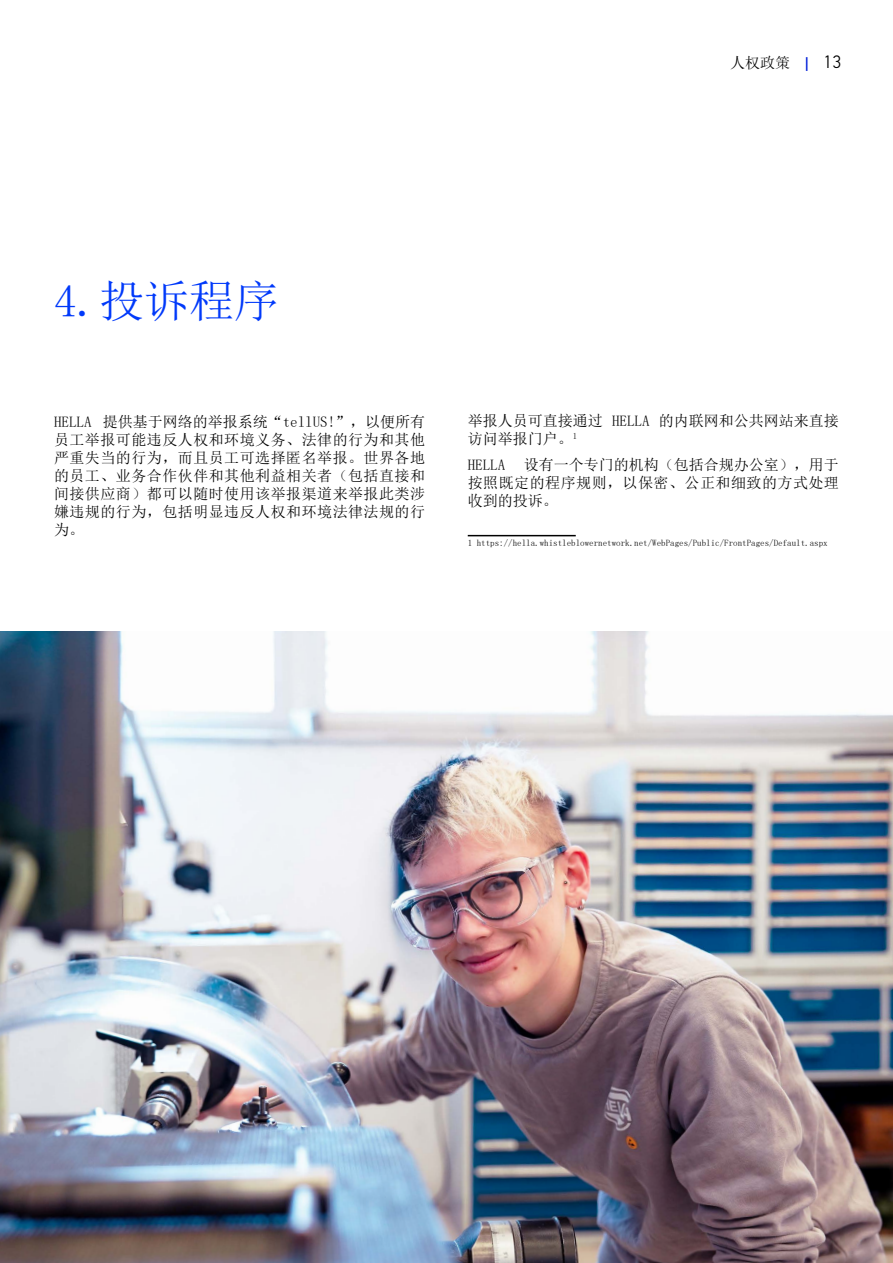
<style>
.page{position:relative;width:893px;height:1263px;background:#fff}
.page>*{position:absolute;margin:0;border:0;box-sizing:border-box;transform-origin:0 0}
.t1{font:45px "Sim Sun";color:#0039fa}
.t2{font:15px/18px "Sim Sun";letter-spacing:.03em;color:#000;text-align:justify}
.t3{font:15px/18px "Sim Sun";color:#000}
.t4{font:9px "Sim Sun";color:#000}
.s1{font-family:"Hella DIN Universal";font-weight:500;color:#001fd8}
.s2{font-family:"Hella DIN Universal";font-weight:300;font-size:18px}
</style>
<div class="page">
<hr style="left:468px;top:535px;width:108px;height:1px;background:#000">
<img style="left:0;top:631px;width:893px;height:632px">
<h1 class="t1" style="left:54px;top:278px;width:226px">4.投诉程序</h1>
<p class="t2" style="left:730px;top:53px;width:112px">人权政策 <span class="s1">|</span> <span class="s2">13</span></p>
<p class="t2" style="left:54px;top:413px;width:373px">HELLA 提供基于网络的举报系统“tellUS!”，以便所有员工举报可能违反人权和环境义务、法律的行为和其他严重失当的行为，而且员工可选择匿名举报。世界各地的员工、业务合作伙伴和其他利益相关者（包括直接和间接供应商）都可以随时使用该举报渠道来举报此类涉嫌违规的行为，包括明显违反人权和环境法律法规的行为。</p>
<p class="t3" style="left:468px;top:411px;width:373px">举报人员可直接通过 HELLA 的内联网和公共网站来直接访问举报门户。<sup>1</sup></p>
<p class="t2" style="left:468px;top:456px;width:373px">HELLA 设有一个专门的机构（包括合规办公室），用于按照既定的程序规则，以保密、公正和细致的方式处理收到的投诉。</p>
<p class="t4" style="left:468px;top:539px;width:362px">1 https://hella.whistleblowernetwork.net/WebPages/Public/FrontPages/Default.aspx</p>
</div>
